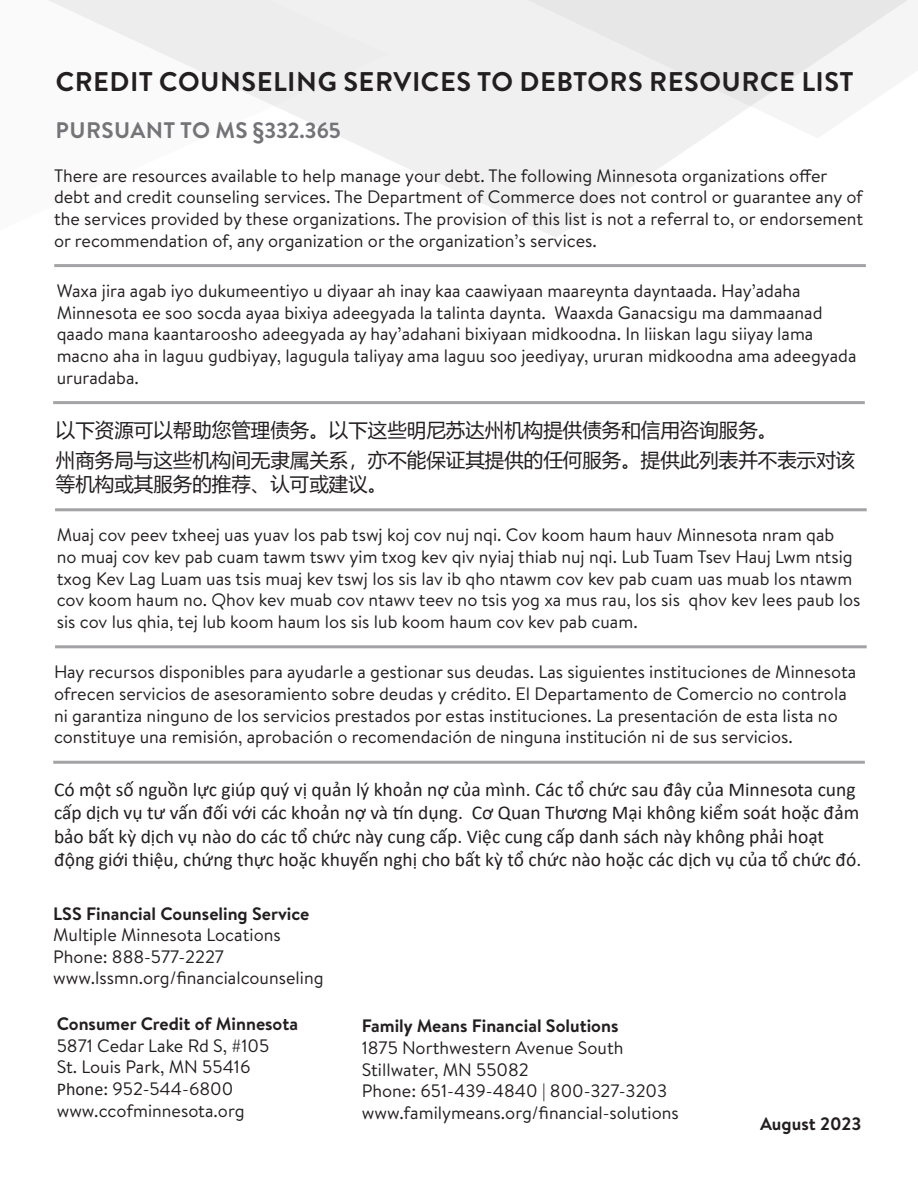
<style>
.page{position:relative;width:918px;height:1188px;background:#fff}
.page>*{position:absolute;margin:0;border:0;box-sizing:border-box;transform-origin:0 0}
.t1{font:700 27px "Brandon Grotesque";letter-spacing:.02em;color:#231f20}
.t2{font:700 22.5px "Brandon Grotesque";letter-spacing:.02em;color:#747478}
.t3{font:19.5px/23.4px "Calibri";color:#231f20}
.t4{font:19.5px/23.4px "Microsoft Ya Hei";color:#231f20}
.t5{font:18px/21.6px "Brandon Text";color:#231f20}
.t6{font:700 18px "Brandon Text";color:#231f20}
.s1{font-weight:700}
.s2{font-family:"Calibri"}
</style>
<div class="page">
<svg style="left:388px;top:0;width:520px;height:237px;fill:#f0f0f1"></svg>
<svg style="left:48px;top:0;width:340px;height:159px;fill:#f2f2f1"></svg>
<hr style="left:53px;top:401px;width:812px;height:3px;background:#a3a2a4">
<hr style="left:54px;top:264px;width:812px;height:3px;background:#a3a2a4">
<hr style="left:55px;top:508px;width:812px;height:3px;background:#a3a2a4">
<hr style="left:53px;top:761px;width:812px;height:3px;background:#a3a2a4">
<hr style="left:55px;top:645px;width:812px;height:3px;background:#a3a2a4">
<p class="t1" style="left:56px;top:63px;width:799px">CREDIT COUNSELING SERVICES TO DEBTORS RESOURCE LIST</p>
<p class="t2" style="left:56px;top:115px;width:287px">PURSUANT TO MS §332.365</p>
<p class="t5" style="left:54px;top:164px;width:811px">There are resources available to help manage your debt. The following Minnesota organizations offer debt and credit counseling services. The Department of Commerce does not control or guarantee any of the services provided by these organizations. The provision of this list is not a referral to, or endorsement or recommendation of, any organization or the organization’s services.</p>
<p class="t5" style="left:57px;top:280px;width:801px">Waxa jira agab iyo dukumeentiyo u diyaar ah inay kaa caawiyaan maareynta dayntaada. Hay’adaha Minnesota ee soo socda ayaa bixiya adeegyada la talinta daynta. Waaxda Ganacsigu ma dammaanad qaado mana kaantaroosho adeegyada ay hay’adahani bixiyaan midkoodna. In liiskan lagu siiyay lama macno aha in laguu gudbiyay, lagugula taliyay ama laguu soo jeediyay, ururan midkoodna ama adeegyada ururadaba.</p>
<p class="t4" style="left:56px;top:418px;width:723px">以下资源可以帮助您管理债务。以下这些明尼苏达州机构提供债务和信用咨询服务。</p>
<p class="t4" style="left:56px;top:448px;width:801px">州商务局与这些机构间无隶属关系，亦不能保证其提供的任何服务。提供此列表并不表示对该等机构或其服务的推荐、认可或建议。</p>
<p class="t5" style="left:57px;top:524px;width:805px">Muaj cov peev txheej uas yuav los pab tswj koj cov nuj nqi. Cov koom haum hauv Minnesota nram qab<br>no muaj cov kev pab cuam tawm tswv yim txog kev qiv nyiaj thiab nuj nqi. Lub Tuam Tsev Hauj Lwm ntsig txog Kev Lag Luam uas tsis muaj kev tswj los sis lav ib qho ntawm cov kev pab cuam uas muab los ntawm cov koom haum no. Qhov kev muab cov ntawv teev no tsis yog xa mus rau, los sis qhov kev lees paub los sis cov lus qhia, tej lub koom haum los sis lub koom haum cov kev pab cuam.</p>
<p class="t5" style="left:54px;top:661px;width:804px">Hay recursos disponibles para ayudarle a gestionar sus deudas. Las siguientes instituciones de Minnesota ofrecen servicios de asesoramiento sobre deudas y crédito. El Departamento de Comercio no controla ni garantiza ninguno de los servicios prestados por estas instituciones. La presentación de esta lista no constituye una remisión, aprobación o recomendación de ninguna institución ni de sus servicios.</p>
<p class="t3" style="left:54px;top:777px;width:809px">Có một số nguồn lực giúp quý vị quản lý khoản nợ của mình. Các tổ chức sau đây của Minnesota cung cấp dịch vụ tư vấn đối với các khoản nợ và tín dụng. Cơ Quan Thương Mại không kiểm soát hoặc đảm bảo bất kỳ dịch vụ nào do các tổ chức này cung cấp. Việc cung cấp danh sách này không phải hoạt động giới thiệu, chứng thực hoặc khuyến nghị cho bất kỳ tổ chức nào hoặc các dịch vụ của tổ chức đó.</p>
<p class="t5" style="left:53px;top:902px;width:272px"><span class="s1">LSS Financial Counseling Service<br></span>Multiple Minnesota Locations<br>Phone: 888-577-2227 www.lssmn.org/financialcounseling</p>
<p class="t5" style="left:57px;top:1013px;width:243px"><span class="s1">Consumer Credit of Minnesota<br></span>5871 Cedar Lake Rd S, #105<br>St. Louis Park, MN 55416<br><span class="s2">Phone</span>: 952-544-6800 www.ccofminnesota.org</p>
<p class="t5" style="left:362px;top:1015px;width:319px"><span class="s1">Family Means Financial Solutions<br></span>1875 Northwestern Avenue South Stillwater, MN 55082<br>Phone: 651-439-4840 | 800-327-3203 www.familymeans.org/financial-solutions</p>
<p class="t6" style="left:760px;top:1111px;width:103px">August 2023</p>
</div>
